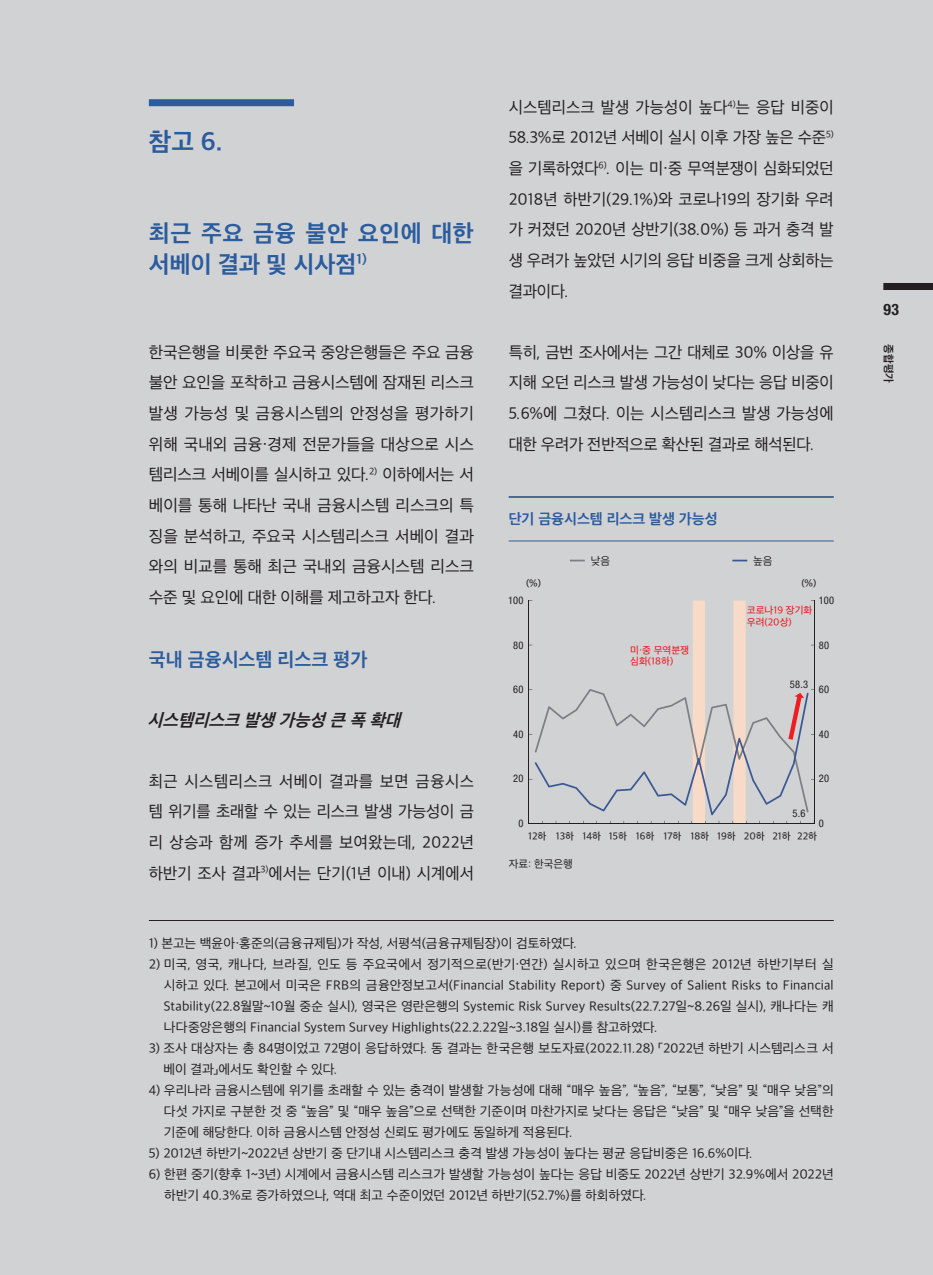
<style>
.page{position:relative;width:933px;height:1275px;background:#d1d2d4}
.page>*{position:absolute;margin:0;border:0;box-sizing:border-box;transform-origin:0 0}
.t1{font:24.5px "SD Gothic Neo 1 OTFB";color:#2b5c9d}
.t2{font:22.75px/30.6px "SD Gothic Neo 1 OTFB";letter-spacing:.025em;color:#2b5c9d}
.t3{font:18.38px "SD Gothic Neo 1 OTFB";color:#2b5c9d}
.t4{font:italic 16.62px "SD Gothic Neo 1 OTFB";color:#231f20}
.t5{font:15.75px/30.6px "SD Gothic Neo 1 OTFR";color:#231f20;text-align:justify}
.t6{font:700 condensed 15.75px "Helvetica Neue LT Std";color:#231f20}
.t7{font:14px "SD Gothic Neo 1 OTFB";color:#2b5c9d}
.t8{font:12.6px/21px "SD Gothic Neo 1 OTFR";color:#231f20;text-align:justify}
.t9{font:condensed 10.5px "Helvetica Neue LT Std";letter-spacing:.035em;color:#231f20}
.t10{font:10.5px "SD Gothic Neo 1 OTFR";color:#231f20}
.t11{font:10.5px "SD Gothic Neo 1 OTFB";color:#231f20}
.t12{font:9.62px "SD Gothic Neo 1 OTFM";color:#231f20}
.t13{font:9.62px/11.5px "SD Gothic Neo 1 OTFM";color:#ee1d23}
</style>
<div class="page">
<div style="left:883px;top:283px;width:50px;height:7px;background:#231f20"></div>
<div style="left:149px;top:99px;width:145px;height:7px;background:#2b5c9d"></div>
<hr style="left:149px;top:920px;width:684px;height:1px;background:#231f20">
<svg style="left:570px;top:560px;width:15px;height:1px"></svg>
<svg style="left:732px;top:560px;width:15px;height:1px"></svg>
<hr style="left:508px;top:541px;width:325px;height:1px;background:#3a5993">
<hr style="left:508px;top:496px;width:325px;height:2px;background:#3a5993">
<svg style="left:528px;top:600px;width:287px;height:224px"></svg>
<p class="t1" style="left:149px;top:130px;width:75px">참고 6.</p>
<p class="t2" style="left:149px;top:218px;width:326px">최근 주요 금융 불안 요인에 대한 서베이 결과 및 시사점<sup>1)</sup></p>
<p class="t5" style="left:149px;top:337px;width:326px">한국은행을 비롯한 주요국 중앙은행들은 주요 금융 불안 요인을 포착하고 금융시스템에 잠재된 리스크 발생 가능성 및 금융시스템의 안정성을 평가하기 위해 국내외 금융·경제 전문가들을 대상으로 시스 템리스크 서베이를 실시하고 있다.<sup>2)</sup> 이하에서는 서 베이를 통해 나타난 국내 금융시스템 리스크의 특 징을 분석하고, 주요국 시스템리스크 서베이 결과 와의 비교를 통해 최근 국내외 금융시스템 리스크 수준 및 요인에 대한 이해를 제고하고자 한다.</p>
<p class="t3" style="left:149px;top:650px;width:220px">국내 금융시스템 리스크 평가</p>
<p class="t4" style="left:147px;top:712px;width:259px">시스템리스크 발생 가능성 큰 폭 확대</p>
<p class="t5" style="left:149px;top:766px;width:327px">최근 시스템리스크 서베이 결과를 보면 금융시스 템 위기를 초래할 수 있는 리스크 발생 가능성이 금 리 상승과 함께 증가 추세를 보여왔는데, 2022년 하반기 조사 결과<sup>3)</sup>에서는 단기(1년 이내) 시계에서</p>
<p class="t5" style="left:508px;top:92px;width:326px">시스템리스크 발생 가능성이 높다<sup>4)</sup>는 응답 비중이 58.3%로 2012년 서베이 실시 이후 가장 높은 수준<sup>5) </sup>을 기록하였다<sup>6)</sup>. 이는 미·중 무역분쟁이 심화되었던 2018년 하반기(29.1%)와 코로나19의 장기화 우려 가 커졌던 2020년 상반기(38.0%) 등 과거 충격 발 생 우려가 높았던 시기의 응답 비중을 크게 상회하는 결과이다.</p>
<p class="t5" style="left:508px;top:337px;width:326px">특히, 금번 조사에서는 그간 대체로 30% 이상을 유 지해 오던 리스크 발생 가능성이 낮다는 응답 비중이 5.6%에 그쳤다. 이는 시스템리스크 발생 가능성에 대한 우려가 전반적으로 확산된 결과로 해석된다.</p>
<p class="t7" style="left:508px;top:511px;width:210px">단기 금융시스템 리스크 발생 가능성</p>
<p class="t10" style="left:590px;top:556px;width:21px">낮음</p>
<p class="t10" style="left:753px;top:556px;width:21px">높음</p>
<p class="t12" style="left:526px;top:578px;width:17px">(%)</p>
<p class="t12" style="left:801px;top:578px;width:17px">(%)</p>
<p class="t9" style="left:508px;top:594px;width:17px">100</p>
<p class="t9" style="left:513px;top:639px;width:12px">80</p>
<p class="t9" style="left:513px;top:683px;width:12px">60</p>
<p class="t9" style="left:513px;top:728px;width:12px">40</p>
<p class="t9" style="left:513px;top:772px;width:12px">20</p>
<p class="t9" style="left:518px;top:817px;width:7px">0</p>
<p class="t13" style="left:630px;top:644px;width:60px">미·중 무역분쟁 심화(18하)</p>
<p class="t9" style="left:819px;top:594px;width:17px">100</p>
<p class="t9" style="left:819px;top:639px;width:12px">80</p>
<p class="t9" style="left:819px;top:683px;width:12px">60</p>
<p class="t9" style="left:819px;top:728px;width:12px">40</p>
<p class="t9" style="left:819px;top:772px;width:12px">20</p>
<p class="t9" style="left:819px;top:817px;width:7px">0</p>
<p class="t13" style="left:747px;top:604px;width:67px">코로나19 장기화 우려(20상)</p>
<p class="t9" style="left:789px;top:678px;width:20px">58.3</p>
<p class="t9" style="left:792px;top:807px;width:14px">5.6</p>
<p class="t12" style="left:528px;top:831px;width:290px">12하 13하 14하 15하 16하 17하 18하 19하 20하 21하 22하</p>
<p class="t10" style="left:508px;top:858px;width:66px">자료: 한국은행</p>
<p class="t8" style="left:149px;top:933px;width:429px">1) 본고는 백윤아·홍준의(금융규제팀)가 작성, 서평석(금융규제팀장)이 검토하였다.</p>
<p class="t8" style="left:164px;top:954px;width:671px;text-indent:-15px">2) 미국, 영국, 캐나다, 브라질, 인도 등 주요국에서 정기적으로(반기·연간) 실시하고 있으며 한국은행은 2012년 하반기부터 실 시하고 있다. 본고에서 미국은 FRB의 금융안정보고서(Financial Stability Report) 중 Survey of Salient Risks to Financial Stability(22.8월말~10월 중순 실시), 영국은 영란은행의 Systemic Risk Survey Results(22.7.27일~8.26일 실시), 캐나다는 캐 나다중앙은행의 Financial System Survey Highlights(22.2.22일~3.18일 실시)를 참고하였다.</p>
<p class="t8" style="left:164px;top:1038px;width:671px;text-indent:-15px">3) 조사 대상자는 총 84명이었고 72명이 응답하였다. 동 결과는 한국은행 보도자료(2022.11.28) 「2022년 하반기 시스템리스크 서 베이 결과」에서도 확인할 수 있다.</p>
<p class="t8" style="left:164px;top:1080px;width:671px;text-indent:-15px">4) 우리나라 금융시스템에 위기를 초래할 수 있는 충격이 발생할 가능성에 대해 “매우 높음”, “높음”, “보통”, “낮음” 및 “매우 낮음”의 다섯 가지로 구분한 것 중 “높음” 및 “매우 높음”으로 선택한 기준이며 마찬가지로 낮다는 응답은 “낮음” 및 “매우 낮음”을 선택한 기준에 해당한다. 이하 금융시스템 안정성 신뢰도 평가에도 동일하게 적용된다.</p>
<p class="t8" style="left:149px;top:1143px;width:605px">5) 2012년 하반기~2022년 상반기 중 단기내 시스템리스크 충격 발생 가능성이 높다는 평균 응답비중은 16.6%이다.</p>
<p class="t8" style="left:164px;top:1164px;width:671px;text-indent:-15px">6) 한편 중기(향후 1~3년) 시계에서 금융시스템 리스크가 발생할 가능성이 높다는 응답 비중도 2022년 상반기 32.9%에서 2022년 하반기 40.3%로 증가하였으나, 역대 최고 수준이었던 2012년 하반기(52.7%)를 하회하였다.</p>
<p class="t6" style="left:883px;top:299px;width:17px">93</p>
<p class="t11" style="left:893px;top:344px;width:40px;rotate:90deg">종합평가</p>
</div>
